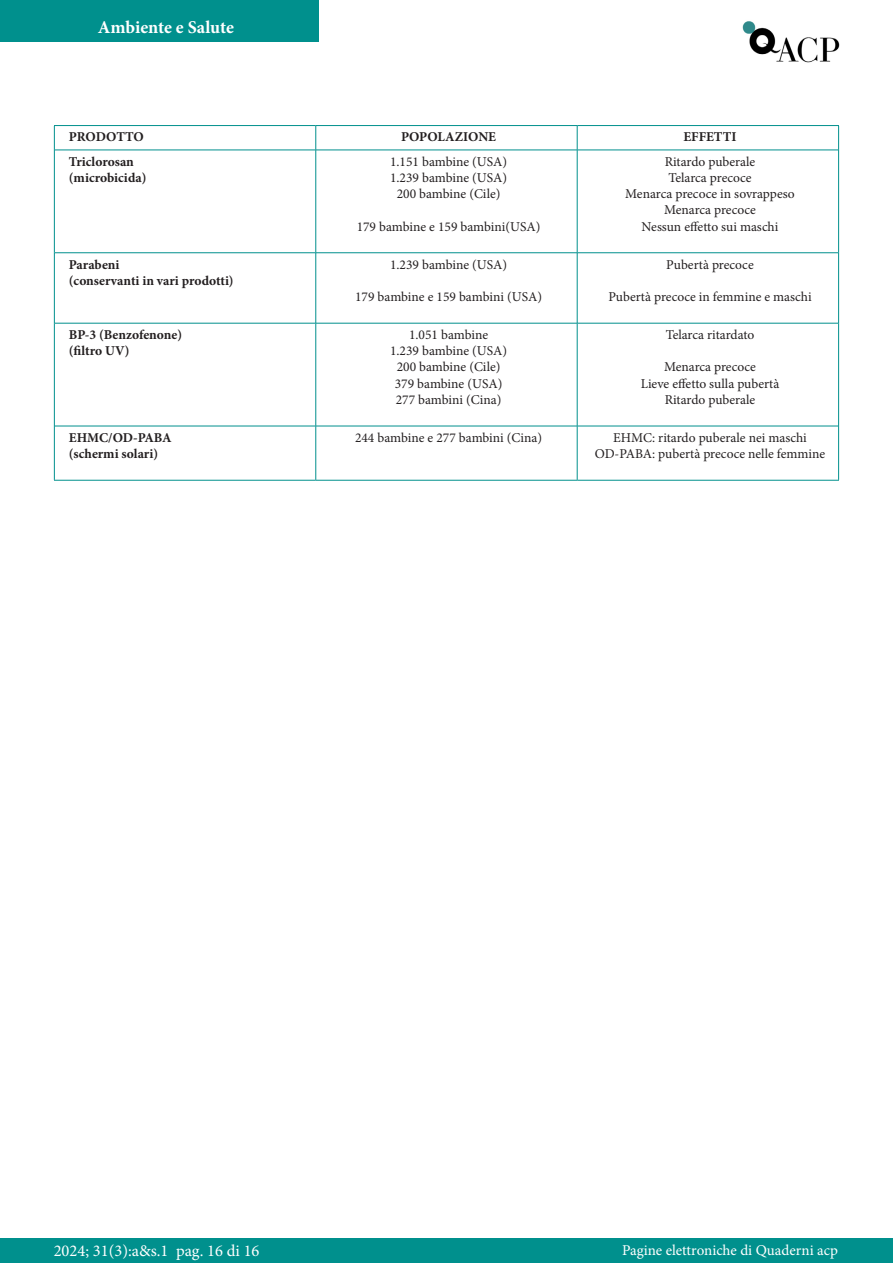
<style>
.page{position:relative;width:893px;height:1263px;background:#fff}
.page>*{position:absolute;margin:0;border:0;box-sizing:border-box;transform-origin:0 0}
.t1{font:700 18px "Minion Pro";letter-spacing:-.005em;color:#fff}
.t2{font:16.5px "Minion Pro";color:#fff}
.t3{font:15px "Minion Pro";color:#fff}
.t4{font:13.5px "Minion Pro";color:#231f20}
.t5{font:700 13.5px "Minion Pro";color:#231f20}
</style>
<div class="page">
<div style="left:0;top:0;width:319px;height:41px;background:#00908d"></div>
<div style="left:0;top:1239px;width:893px;height:24px;background:#00908d"></div>
<img style="left:742px;top:21px;width:98px;height:42px">
<svg style="left:315px;top:126px;width:1px;height:24px"></svg>
<svg style="left:577px;top:126px;width:1px;height:24px"></svg>
<hr style="left:55px;top:150px;width:261px;height:1px;background:#00908d">
<hr style="left:316px;top:150px;width:261px;height:1px;background:#00908d">
<hr style="left:315px;top:150px;width:1px;height:103px;background:#00908d">
<hr style="left:577px;top:150px;width:261px;height:1px;background:#00908d">
<hr style="left:577px;top:150px;width:1px;height:103px;background:#00908d">
<hr style="left:55px;top:252px;width:261px;height:1px;background:#00908d">
<hr style="left:316px;top:252px;width:261px;height:1px;background:#00908d">
<hr style="left:315px;top:253px;width:1px;height:70px;background:#00908d">
<hr style="left:577px;top:252px;width:261px;height:1px;background:#00908d">
<hr style="left:577px;top:253px;width:1px;height:70px;background:#00908d">
<hr style="left:55px;top:323px;width:261px;height:1px;background:#00908d">
<hr style="left:316px;top:323px;width:261px;height:1px;background:#00908d">
<hr style="left:315px;top:323px;width:1px;height:103px;background:#00908d">
<hr style="left:577px;top:323px;width:261px;height:1px;background:#00908d">
<hr style="left:577px;top:323px;width:1px;height:103px;background:#00908d">
<hr style="left:55px;top:426px;width:261px;height:1px;background:#00908d">
<hr style="left:316px;top:426px;width:261px;height:1px;background:#00908d">
<hr style="left:315px;top:426px;width:1px;height:54px;background:#00908d">
<hr style="left:577px;top:426px;width:261px;height:1px;background:#00908d">
<hr style="left:577px;top:426px;width:1px;height:54px;background:#00908d">
<svg style="left:838px;top:126px;width:1px;height:24px"></svg>
<hr style="left:838px;top:150px;width:1px;height:103px;background:#00908d">
<hr style="left:838px;top:253px;width:1px;height:70px;background:#00908d">
<hr style="left:838px;top:323px;width:1px;height:103px;background:#00908d">
<hr style="left:838px;top:426px;width:1px;height:54px;background:#00908d">
<hr style="left:54px;top:125px;width:262px;height:1px;background:#00908d">
<svg style="left:54px;top:126px;width:1px;height:24px"></svg>
<hr style="left:316px;top:125px;width:261px;height:1px;background:#00908d">
<hr style="left:577px;top:125px;width:262px;height:1px;background:#00908d">
<hr style="left:54px;top:150px;width:1px;height:103px;background:#00908d">
<hr style="left:54px;top:253px;width:1px;height:70px;background:#00908d">
<hr style="left:54px;top:323px;width:1px;height:103px;background:#00908d">
<hr style="left:54px;top:426px;width:1px;height:54px;background:#00908d">
<hr style="left:54px;top:480px;width:262px;height:1px;background:#00908d">
<hr style="left:316px;top:480px;width:261px;height:1px;background:#00908d">
<hr style="left:577px;top:480px;width:262px;height:1px;background:#00908d">
<p class="t1" style="left:98px;top:15px;width:138px">Ambiente e Salute</p>
<p class="t5" style="left:69px;top:128px;width:77px">PRODOTTO</p>
<p class="t5" style="left:401px;top:128px;width:97px">POPOLAZIONE</p>
<p class="t5" style="left:683px;top:128px;width:55px">EFFETTI</p>
<p class="t5" style="left:69px;top:152px;width:67px">Triclorosan</p>
<p class="t5" style="left:69px;top:168px;width:79px">(microbicida)</p>
<p class="t4" style="left:390px;top:152px;width:119px">1.151 bambine (USA)</p>
<p class="t4" style="left:390px;top:169px;width:119px">1.239 bambine (USA)</p>
<p class="t4" style="left:397px;top:185px;width:105px">200 bambine (Cile)</p>
<p class="t4" style="left:357px;top:217px;width:185px">179 bambine e 159 bambini(USA)</p>
<p class="t4" style="left:665px;top:152px;width:92px">Ritardo puberale</p>
<p class="t4" style="left:668px;top:169px;width:85px">Telarca precoce</p>
<p class="t4" style="left:625px;top:185px;width:171px">Menarca precoce in sovrappeso</p>
<p class="t4" style="left:664px;top:201px;width:93px">Menarca precoce</p>
<p class="t4" style="left:642px;top:217px;width:138px">Nessun effetto sui maschi</p>
<p class="t5" style="left:69px;top:255px;width:52px">Parabeni</p>
<p class="t5" style="left:69px;top:271px;width:166px">(conservanti in vari prodotti)</p>
<p class="t5" style="left:69px;top:325px;width:115px">BP-3 (Benzofenone)</p>
<p class="t5" style="left:69px;top:341px;width:62px">(filtro UV)</p>
<p class="t5" style="left:69px;top:428px;width:104px">EHMC/OD-PABA</p>
<p class="t5" style="left:69px;top:444px;width:91px">(schermi solari)</p>
<p class="t4" style="left:390px;top:255px;width:119px">1.239 bambine (USA)</p>
<p class="t4" style="left:355px;top:288px;width:188px">179 bambine e 159 bambini (USA)</p>
<p class="t4" style="left:409px;top:326px;width:81px">1.051 bambine</p>
<p class="t4" style="left:390px;top:342px;width:119px">1.239 bambine (USA)</p>
<p class="t4" style="left:397px;top:358px;width:105px">200 bambine (Cile)</p>
<p class="t4" style="left:395px;top:374px;width:109px">379 bambine (USA)</p>
<p class="t4" style="left:396px;top:390px;width:107px">277 bambini (Cina)</p>
<p class="t4" style="left:666px;top:255px;width:89px">Pubertà precoce</p>
<p class="t4" style="left:608px;top:288px;width:205px">Pubertà precoce in femmine e maschi</p>
<p class="t4" style="left:666px;top:326px;width:90px">Telarca ritardato</p>
<p class="t4" style="left:664px;top:358px;width:93px">Menarca precoce</p>
<p class="t4" style="left:641px;top:374px;width:140px">Lieve effetto sulla pubertà</p>
<p class="t4" style="left:665px;top:390px;width:92px">Ritardo puberale</p>
<p class="t4" style="left:355px;top:428px;width:189px">244 bambine e 277 bambini (Cina)</p>
<p class="t4" style="left:613px;top:428px;width:195px">EHMC: ritardo puberale nei maschi</p>
<p class="t4" style="left:595px;top:445px;width:232px">OD-PABA: pubertà precoce nelle femmine</p>
<p class="t2" style="left:54px;top:1240px;width:207px">2024; 31(3):a&amp;s.1 pag. 16 di 16</p>
<p class="t3" style="left:622px;top:1240px;width:217px">Pagine elettroniche di Quaderni acp</p>
</div>
